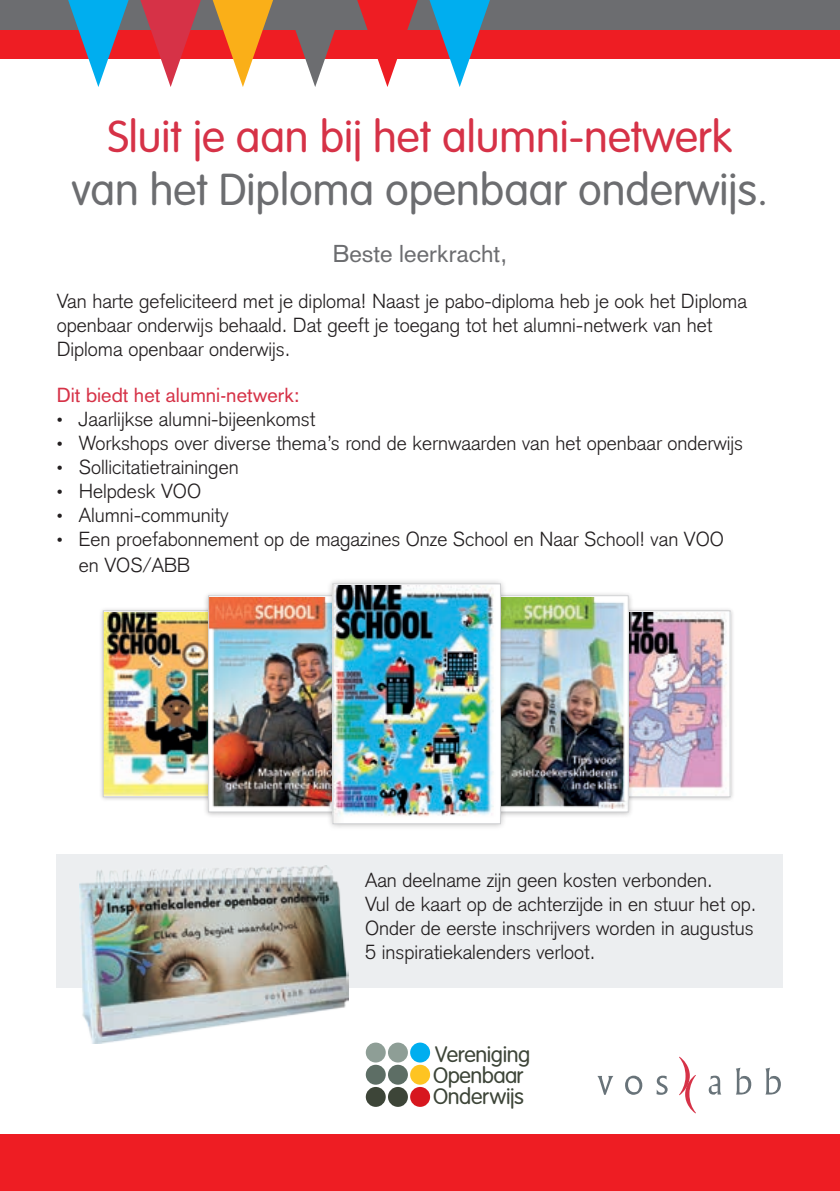
<style>
.page{position:relative;width:840px;height:1191px;background:#fff}
.page>*{position:absolute;margin:0;border:0;box-sizing:border-box;transform-origin:0 0}
.t1{font:300 44px "VAG Rounded";color:#6c6d70}
.t2{font:300 44px "VAG Rounded";color:#d63247}
.t3{font:24px "Akzidenz Grotesk";color:#6c6d70}
.t4{font:300 22px/21.2px "VAG Rounded";letter-spacing:-.02em;color:#3d4538}
.t5{font:300 20px/24px "Akzidenz Grotesk";color:#231f20}
.t6{font:20px "Akzidenz Grotesk";color:#d63247}
.s1{font-size:12px}
</style>
<div class="page">
<div style="left:57px;top:854px;width:725px;height:134px;background:#eceef0"></div>
<div style="left:0;top:0;width:839px;height:58px;background:#ee1d23"></div>
<div style="left:0;top:1134px;width:839px;height:57px;background:#ee1d23"></div>
<div style="left:0;top:0;width:839px;height:29px;background:#6c6d70"></div>
<div style="left:595px;top:606px;width:139px;height:195px;background:#231f20;opacity:.3"></div>
<img style="left:633px;top:612px;width:94px;height:183px">
<div style="left:599px;top:610px;width:130px;height:187px;border:1px solid #cfd0d2"></div>
<div style="left:98px;top:606px;width:140px;height:195px;background:#231f20;opacity:.3"></div>
<img style="left:105px;top:612px;width:98px;height:183px">
<div style="left:103px;top:610px;width:130px;height:187px;border:1px solid #cfd0d2"></div>
<div style="left:203px;top:590px;width:162px;height:227px;background:#231f20;opacity:.3"></div>
<img style="left:210px;top:597px;width:116px;height:211px">
<div style="left:208px;top:595px;width:152px;height:217px;border:1px solid #cfd0d2"></div>
<div style="left:471px;top:590px;width:162px;height:227px;background:#231f20;opacity:.3"></div>
<img style="left:507px;top:597px;width:119px;height:211px">
<div style="left:476px;top:595px;width:152px;height:217px;border:1px solid #cfd0d2"></div>
<div style="left:326px;top:577px;width:181px;height:253px;background:#231f20;opacity:.3"></div>
<img style="left:334px;top:585px;width:164px;height:237px">
<div style="left:332px;top:583px;width:168px;height:241px;border:1px solid #cfd0d2"></div>
<div style="left:365px;top:1087px;width:20px;height:19px;background:#3d4538;border-radius:50%"></div>
<div style="left:365px;top:1064px;width:20px;height:20px;background:#5d6e65;border-radius:50%"></div>
<div style="left:365px;top:1042px;width:20px;height:20px;background:#8e9e96;border-radius:50%"></div>
<div style="left:388px;top:1087px;width:19px;height:19px;background:#3d4538;border-radius:50%"></div>
<div style="left:388px;top:1064px;width:19px;height:20px;background:#5d6e65;border-radius:50%"></div>
<div style="left:388px;top:1042px;width:19px;height:20px;background:#8e9e96;border-radius:50%"></div>
<div style="left:410px;top:1087px;width:20px;height:19px;background:#d7171f;border-radius:50%"></div>
<div style="left:410px;top:1064px;width:20px;height:20px;background:#fec422;border-radius:50%"></div>
<div style="left:410px;top:1042px;width:20px;height:20px;background:#00aeef;border-radius:50%"></div>
<svg style="left:597px;top:1076px;width:16px;height:18px"></svg>
<svg style="left:625px;top:1075px;width:17px;height:19px"></svg>
<svg style="left:656px;top:1075px;width:11px;height:19px"></svg>
<svg style="left:679px;top:1056px;width:16px;height:57px"></svg>
<svg style="left:708px;top:1075px;width:13px;height:19px"></svg>
<svg style="left:736px;top:1067px;width:14px;height:27px"></svg>
<svg style="left:765px;top:1067px;width:15px;height:27px"></svg>
<svg style="left:68px;top:0;width:60px;height:87px"></svg>
<svg style="left:212px;top:0;width:61px;height:87px"></svg>
<svg style="left:357px;top:0;width:60px;height:87px"></svg>
<svg style="left:140px;top:0;width:61px;height:87px"></svg>
<svg style="left:285px;top:29px;width:60px;height:58px"></svg>
<svg style="left:429px;top:0;width:60px;height:87px"></svg>
<img style="left:79px;top:865px;width:269px;height:178px">
<h1 class="t2" style="left:108px;top:111px;width:625px">Sluit je aan bij het alumni-netwerk</h1>
<h1 class="t1" style="left:72px;top:164px;width:697px">van het Diploma openbaar onderwijs.</h1>
<p class="t3" style="left:333px;top:239px;width:175px">Beste leerkracht,</p>
<p class="t5" style="left:57px;top:289px;width:691px">Van harte gefeliciteerd met je diploma! Naast je pabo-diploma heb je ook het Diploma openbaar onderwijs behaald. Dat geeft je toegang tot het alumni-netwerk van het<br>Diploma openbaar onderwijs.</p>
<p class="t6" style="left:57px;top:383px;width:244px">Dit biedt het alumni-netwerk:</p>
<p class="t5" style="left:57px;top:407px;width:260px"><span class="s1">•</span> Jaarlijkse alumni-bijeenkomst</p>
<p class="t5" style="left:57px;top:431px;width:687px"><span class="s1">•</span> Workshops over diverse thema’s rond de kernwaarden van het openbaar onderwijs</p>
<p class="t5" style="left:57px;top:455px;width:183px"><span class="s1">•</span> Sollicitatietrainingen</p>
<p class="t5" style="left:57px;top:479px;width:146px"><span class="s1">•</span> Helpdesk VOO</p>
<p class="t5" style="left:57px;top:503px;width:173px"><span class="s1">•</span> Alumni-community</p>
<p class="t5" style="left:79px;top:525px;width:646px;line-height:26.4px;text-indent:-22px"><span class="s1">•</span> Een proefabonnement op de magazines Onze School en Naar School! van VOO en VOS/ABB</p>
<p class="t5" style="left:365px;top:868px;width:392px">Aan deelname zijn geen kosten verbonden.<br>Vul de kaart op de achterzijde in en stuur het op.<br>Onder de eerste inschrijvers worden in augustus 5 inspiratiekalenders verloot.</p>
<p class="t4" style="left:433px;top:1043px;width:99px">Vereniging<br>Openbaar<br>Onderwijs</p>
</div>
